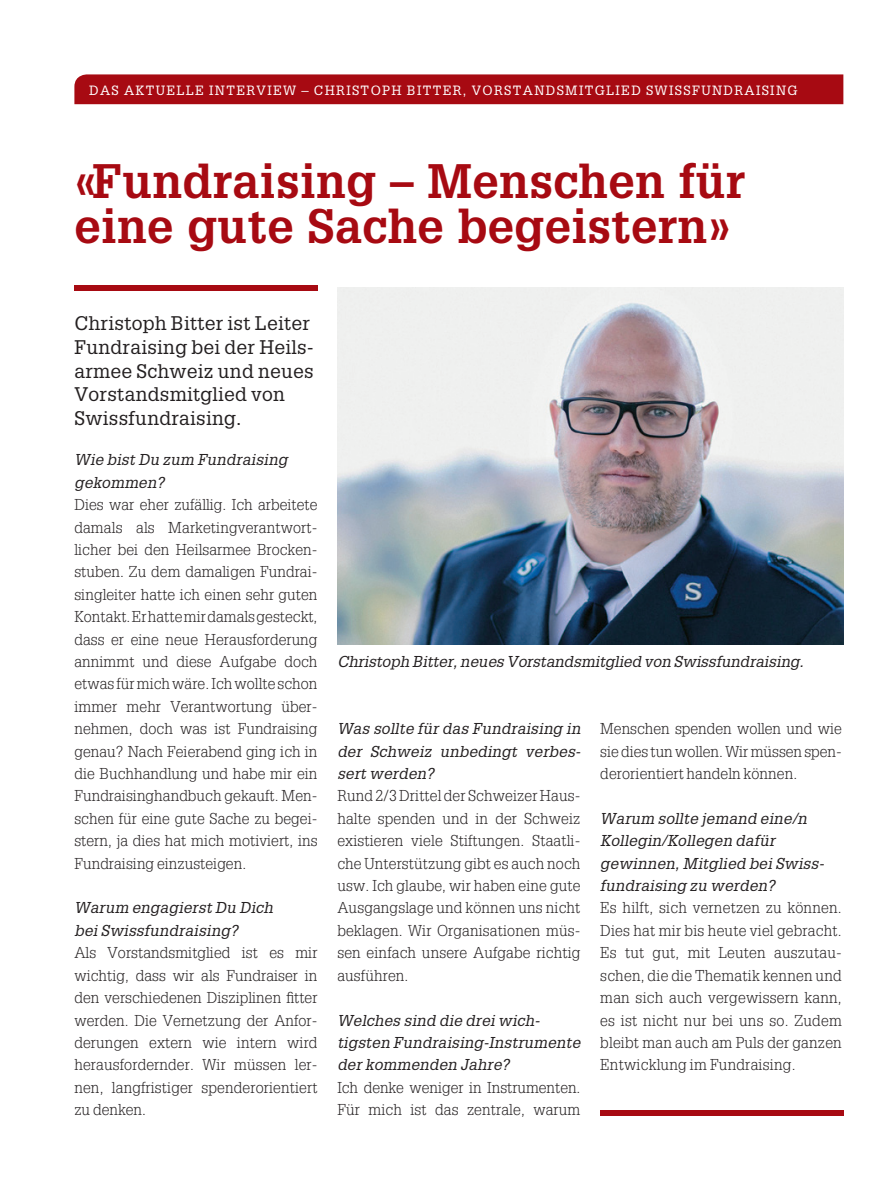
<style>
.page{position:relative;width:893px;height:1191px;background:#fff}
.page>*{position:absolute;margin:0;border:0;box-sizing:border-box;transform-origin:0 0}
.t1{font:700 47.25px/45.5px "Glypha";letter-spacing:.01em;color:#a70a12}
.t2{font:19.25px/23.6px "Glypha";letter-spacing:.015em;color:#231f20}
.t3{font:300 15.4px/22.4px "Glypha";letter-spacing:.01em;color:#231f20;text-align:justify}
.t4{font:italic 15.4px/22.4px "Glypha";letter-spacing:.015em;color:#231f20}
.t5{font:13.12px "Glypha";letter-spacing:.1em;color:#fff}
</style>
<div class="page">
<div style="left:74px;top:286px;width:243px;height:5px;background:#a70a12"></div>
<div style="left:74px;top:74px;width:769px;height:30px;background:#a70a12"></div>
<img style="left:337px;top:287px;width:506px;height:357px">
<div style="left:600px;top:1110px;width:243px;height:5px;background:#a70a12"></div>
<p class="t5" style="left:89px;top:82px;width:710px">DAS AKTUELLE INTERVIEW – CHRISTOPH BITTER, VORSTANDSMITGLIED SWISSFUNDRAISING</p>
<h1 class="t1" style="left:74px;top:157px;width:672px">«Fundraising – Menschen für eine gute Sache begeistern»</h1>
<p class="t2" style="left:74px;top:311px;width:241px">Christoph Bitter ist Leiter<br>Fundraising bei der Heils&shy;armee Schweiz und neues<br>Vorstandsmitglied von<br>Swissfundraising.</p>
<p class="t4" style="left:74px;top:448px;width:215px">Wie bist Du zum Fundraising gekommen?</p>
<p class="t3" style="left:74px;top:493px;width:245px">Dies war eher zufällig. Ich arbeitete damals als Marketingverantwort&shy;licher bei den Heilsarmee Brocken&shy;stuben. Zu dem damaligen Fundrai&shy;singleiter hatte ich einen sehr guten Kontakt. Er hatte mir damals gesteckt, dass er eine neue Herausforderung annimmt und diese Aufgabe doch etwas für mich wäre. Ich wollte schon immer mehr Verantwortung über&shy;nehmen, doch was ist Fundraising genau? Nach Feierabend ging ich in die Buchhandlung und habe mir ein Fundraisinghandbuch gekauft. Men&shy;schen für eine gute Sache zu begei&shy;stern, ja dies hat mich motiviert, ins Fundraising einzusteigen.</p>
<p class="t4" style="left:74px;top:896px;width:200px">Warum engagierst Du Dich bei Swissfundraising?</p>
<p class="t3" style="left:74px;top:941px;width:245px">Als Vorstandsmitglied ist es mir wichtig, dass wir als Fundraiser in den verschiedenen Disziplinen fitter werden. Die Vernetzung der Anfor&shy;derungen extern wie intern wird herausfordernder. Wir müssen ler&shy;nen, langfristiger spenderorientiert zu denken.</p>
<p class="t4" style="left:337px;top:650px;width:468px">Christoph Bitter, neues Vorstandsmitglied von Swissfundraising.</p>
<p class="t4" style="left:337px;top:717px;width:245px;text-align:justify">Was sollte für das Fundraising in der Schweiz unbedingt verbes&shy;sert werden?</p>
<p class="t3" style="left:337px;top:784px;width:245px">Rund 2/3 Drittel der Schweizer Haus&shy;halte spenden und in der Schweiz existieren viele Stiftungen. Staatli&shy;che Unterstützung gibt es auch noch usw. Ich glaube, wir haben eine gute Ausgangslage und können uns nicht beklagen. Wir Organisationen müs&shy;sen einfach unsere Aufgabe richtig ausführen.</p>
<p class="t4" style="left:337px;top:1008px;width:245px">Welches sind die drei wich&shy;tigsten Fundraising-Instrumente der kommenden Jahre?</p>
<p class="t3" style="left:337px;top:1076px;width:245px">Ich denke weniger in Instrumenten.<br>Für mich ist das zentrale, warum</p>
<p class="t3" style="left:600px;top:717px;width:243px">Menschen spenden wollen und wie sie dies tun wollen. Wir müssen spen&shy;derorientiert handeln können.</p>
<p class="t4" style="left:600px;top:806px;width:225px">Warum sollte jemand eine/n<br>Kollegin/Kollegen dafür gewinnen, Mitglied bei Swiss&shy;fundraising zu werden?</p>
<p class="t3" style="left:600px;top:896px;width:243px">Es hilft, sich vernetzen zu können.<br>Dies hat mir bis heute viel gebracht.<br>Es tut gut, mit Leuten auszutau&shy;schen, die die Thematik kennen und man sich auch vergewissern kann, es ist nicht nur bei uns so. Zudem bleibt man auch am Puls der ganzen Entwicklung im Fundraising.</p>
</div>
